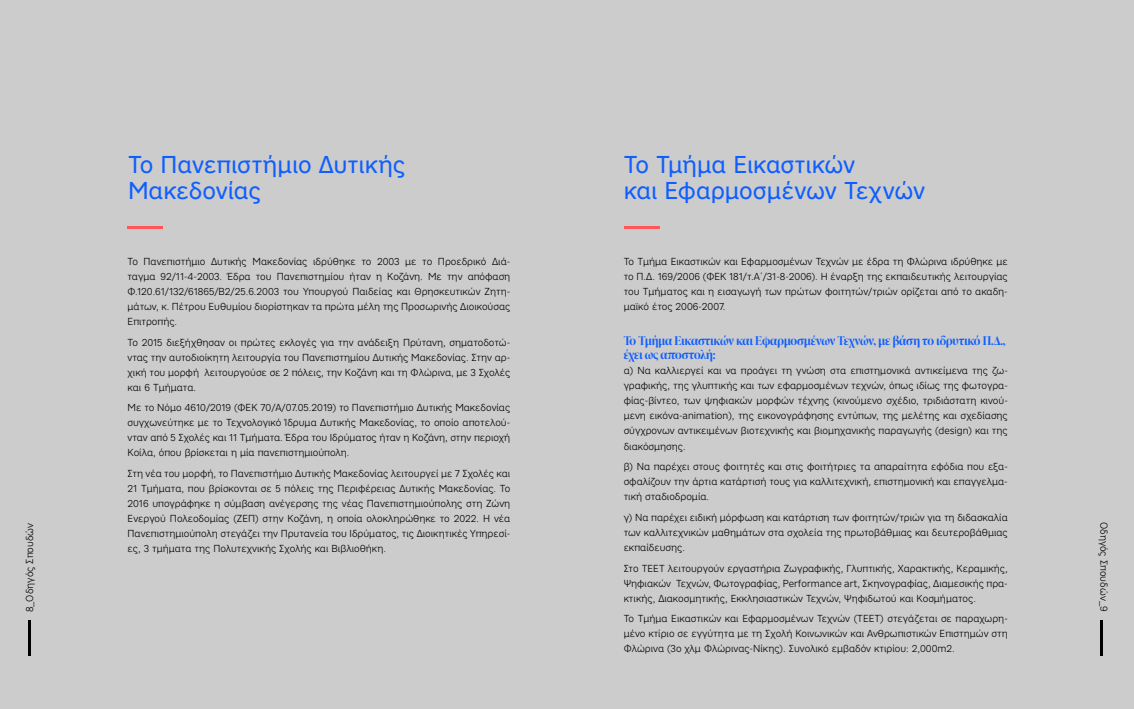
<style>
.page{position:relative;width:1134px;height:709px;background:#fff}
.page>*{position:absolute;margin:0;border:0;box-sizing:border-box;transform-origin:0 0}
.t1{font:24px/26px "Nort";letter-spacing:-.005em;color:#0f5eff}
.t2{font:600 12px/14.4px "Ivy Presto Display";color:#0f5eff}
.t3{font:300 10px/15px "Nort";color:#000;text-align:justify}
</style>
<div class="page">
<div style="left:0;top:0;width:567px;height:709px;background:#ccc"></div>
<div style="left:567px;top:0;width:567px;height:709px;background:#ccc"></div>
<hr style="left:28px;top:620px;width:3px;height:35px;background:#000">
<hr style="left:1100px;top:620px;width:3px;height:35px;background:#000">
<hr style="left:128px;top:226px;width:35px;height:3px;background:#ff5759">
<hr style="left:624px;top:226px;width:35px;height:3px;background:#ff5759">
<h1 class="t1" style="left:128px;top:150px;width:279px">Το Πανεπιστήμιο Δυτικής<br>Μακεδονίας</h1>
<h1 class="t1" style="left:624px;top:150px;width:303px">Το Τμήμα Εικαστικών<br>και Εφαρμοσμένων Τεχνών</h1>
<p class="t3" style="left:128px;top:253px;width:384px">Το Πανεπιστήμιο Δυτικής Μακεδονίας ιδρύθηκε το 2003 με το Προεδρικό Διά&shy;ταγμα 92/11-4-2003. Έδρα του Πανεπιστημίου ήταν η Κοζάνη. Με την απόφαση Φ.120.61/132/61865/Β2/25.6.2003 του Υπουργού Παιδείας και Θρησκευτικών Ζητη&shy;μάτων, κ. Πέτρου Ευθυμίου διορίστηκαν τα πρώτα μέλη της Προσωρινής Διοικούσας Επιτροπής.</p>
<p class="t3" style="left:128px;top:334px;width:384px">Το 2015 διεξήχθησαν οι πρώτες εκλογές για την ανάδειξη Πρύτανη, σηματοδοτώ&shy;ντας την αυτοδιοίκητη λειτουργία του Πανεπιστημίου Δυτικής Μακεδονίας. Στην αρ&shy;χική του μορφή λειτουργούσε σε 2 πόλεις, την Κοζάνη και τη Φλώρινα, με 3 Σχολές και 6 Τμήματα.</p>
<p class="t3" style="left:128px;top:400px;width:384px">Με το Νόμο 4610/2019 (ΦΕΚ 70/Α/07.05.2019) το Πανεπιστήμιο Δυτικής Μακεδονίας συγχωνεύτηκε με το Τεχνολογικό Ίδρυμα Δυτικής Μακεδονίας, το οποίο αποτελού&shy;νταν από 5 Σχολές και 11 Τμήματα. Έδρα του Ιδρύματος ήταν η Κοζάνη, στην περιοχή Κοίλα, όπου βρίσκεται η μία πανεπιστημιούπολη.</p>
<p class="t3" style="left:128px;top:465px;width:384px">Στη νέα του μορφή, το Πανεπιστήμιο Δυτικής Μακεδονίας λειτουργεί με 7 Σχολές και 21 Τμήματα, που βρίσκονται σε 5 πόλεις της Περιφέρειας Δυτικής Μακεδονίας. Το 2016 υπογράφηκε η σύμβαση ανέγερσης της νέας Πανεπιστημιούπολης στη Ζώνη Ενεργού Πολεοδομίας (ΖΕΠ) στην Κοζάνη, η οποία ολοκληρώθηκε το 2022. Η νέα Πανεπιστημιούπολη στεγάζει την Πρυτανεία του Ιδρύματος, τις Διοικητικές Υπηρεσί&shy;ες, 3 τμήματα της Πολυτεχνικής Σχολής και Βιβλιοθήκη.</p>
<p class="t3" style="left:624px;top:253px;width:386px">Το Τμήμα Εικαστικών και Εφαρμοσμένων Τεχνών με έδρα τη Φλώρινα ιδρύθηκε με το Π.Δ. 169/2006 (ΦΕΚ 181/τ.Α΄/31-8-2006). Η έναρξη της εκπαιδευτικής λειτουργίας του Τμήματος και η εισαγωγή των πρώτων φοιτητών/τριών ορίζεται από το ακαδη&shy;μαϊκό έτος 2006-2007.</p>
<p class="t2" style="left:624px;top:333px;width:383px">Το Τμήμα Εικαστικών και Εφαρμοσμένων Τεχνών, με βάση το ιδρυτικό Π.Δ., έχει ως αποστολή:</p>
<p class="t3" style="left:624px;top:363px;width:386px">α) Να καλλιεργεί και να προάγει τη γνώση στα επιστημονικά αντικείμενα της ζω&shy;γραφικής, της γλυπτικής και των εφαρμοσμένων τεχνών, όπως ιδίως της φωτογρα&shy;φίας-βίντεο, των ψηφιακών μορφών τέχνης (κινούμενο σχέδιο, τριδιάστατη κινού&shy;μενη εικόνα-animation), της εικονογράφησης εντύπων, της μελέτης και σχεδίασης σύγχρονων αντικειμένων βιοτεχνικής και βιομηχανικής παραγωγής (design) και της διακόσμησης.</p>
<p class="t3" style="left:624px;top:459px;width:386px">β) Να παρέχει στους φοιτητές και στις φοιτήτριες τα απαραίτητα εφόδια που εξα&shy;σφαλίζουν την άρτια κατάρτισή τους για καλλιτεχνική, επιστημονική και επαγγελμα&shy;τική σταδιοδρομία.</p>
<p class="t3" style="left:624px;top:509px;width:386px">γ) Να παρέχει ειδική μόρφωση και κατάρτιση των φοιτητών/τριών για τη διδασκαλία των καλλιτεχνικών μαθημάτων στα σχολεία της πρωτοβάθμιας και δευτεροβάθμιας εκπαίδευσης.</p>
<p class="t3" style="left:624px;top:560px;width:386px">Στο ΤΕΕΤ λειτουργούν εργαστήρια Ζωγραφικής, Γλυπτικής, Χαρακτικής, Κεραμικής, Ψηφιακών Τεχνών, Φωτογραφίας, Performance art, Σκηνογραφίας, Διαμεσικής πρα&shy;κτικής, Διακοσμητικής, Εκκλησιαστικών Τεχνών, Ψηφιδωτού και Κοσμήματος.</p>
<p class="t3" style="left:624px;top:611px;width:386px">Το Τμήμα Εικαστικών και Εφαρμοσμένων Τεχνών (ΤΕΕΤ) στεγάζεται σε παραχωρη&shy;μένο κτίριο σε εγγύτητα με τη Σχολή Κοινωνικών και Ανθρωπιστικών Επιστημών στη Φλώρινα (3ο χλμ Φλώρινας-Νίκης). Συνολικό εμβαδόν κτιρίου: 2,000m2.</p>
<p class="t3" style="left:22px;top:612px;width:91px;rotate:-90deg">8_Οδηγός Σπουδών</p>
<p class="t3" style="left:1112px;top:522px;width:91px;rotate:90deg">Οδηγός Σπουδών_9</p>
</div>
